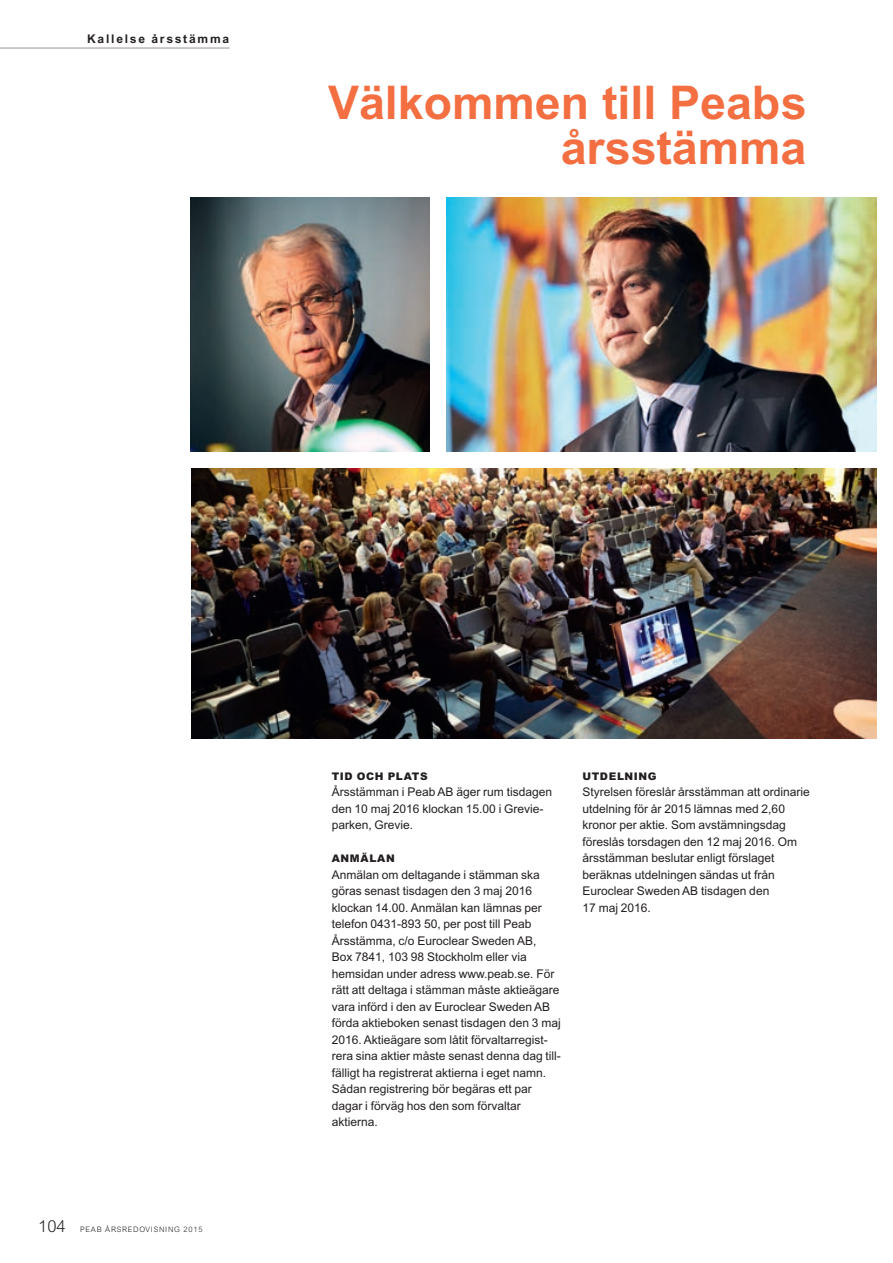
<style>
.page{position:relative;width:893px;height:1263px;background:#fff}
.page>*{position:absolute;margin:0;border:0;box-sizing:border-box;transform-origin:0 0}
.t1{font:700 46.5px/45px "Arial MT Std";color:#f36f42;text-align:right}
.t2{font:12px/16.5px "Arial MT Std";color:#231f20}
.t3{font:700 12px "Arial MT Std";letter-spacing:.15em;color:#231f20}
.t4{font:900 10.5px "Arial MT Std";letter-spacing:.055em;color:#231f20}
.t5{font:300 7.5px "Arial MT Std";letter-spacing:.1em;color:#231f20}
.s1{font-size:16.5px}
</style>
<div class="page">
<img style="left:190px;top:198px;width:240px;height:254px">
<img style="left:447px;top:198px;width:429px;height:254px">
<img style="left:191px;top:469px;width:685px;height:269px">
<hr style="left:0;top:47px;width:230px;height:2px;background:#bdb7b3">
<p class="t3" style="left:87px;top:31px;width:143px">Kallelse årsstämma</p>
<h1 class="t1" style="left:328px;top:79px;width:480px">Välkommen till Peabs årsstämma</h1>
<p class="t5" style="left:38px;top:1225px;width:166px"><span class="s1">104</span> PEAB ÅRSREDOVISNING 2015</p>
<p class="t4" style="left:332px;top:769px;width:97px">TID OCH PLATS</p>
<p class="t2" style="left:332px;top:784px;width:222px">Årsstämman i Peab AB äger rum tisdagen den 10 maj 2016 klockan 15.00 i Grevie&shy;parken, Grevie.</p>
<p class="t4" style="left:332px;top:852px;width:65px">ANMÄLAN</p>
<p class="t2" style="left:332px;top:866px;width:231px">Anmälan om deltagande i stämman ska göras senast tisdagen den 3 maj 2016 klockan 14.00. Anmälan kan lämnas per telefon 0431-893 50, per post till Peab Årsstämma, c/o Euroclear Sweden AB,<br>Box 7841, 103 98 Stockholm eller via hemsidan under adress www.peab.se. För rätt att deltaga i stämman måste aktieägare vara införd i den av Euroclear Sweden AB förda aktieboken senast tisdagen den 3 maj 2016. Aktieägare som låtit förvaltarregist&shy;rera sina aktier måste senast denna dag till&shy;fälligt ha registrerat aktierna i eget namn.<br>Sådan registrering bör begäras ett par dagar i förväg hos den som förvaltar aktierna.</p>
<p class="t4" style="left:583px;top:769px;width:76px">UTDELNING</p>
<p class="t2" style="left:583px;top:784px;width:229px">Styrelsen föreslår årsstämman att ordinarie utdelning för år 2015 lämnas med 2,60 kronor per aktie. Som avstämningsdag föreslås torsdagen den 12 maj 2016. Om årsstämman beslutar enligt förslaget beräknas utdelningen sändas ut från Euroclear Sweden AB tisdagen den<br>17 maj 2016.</p>
</div>
